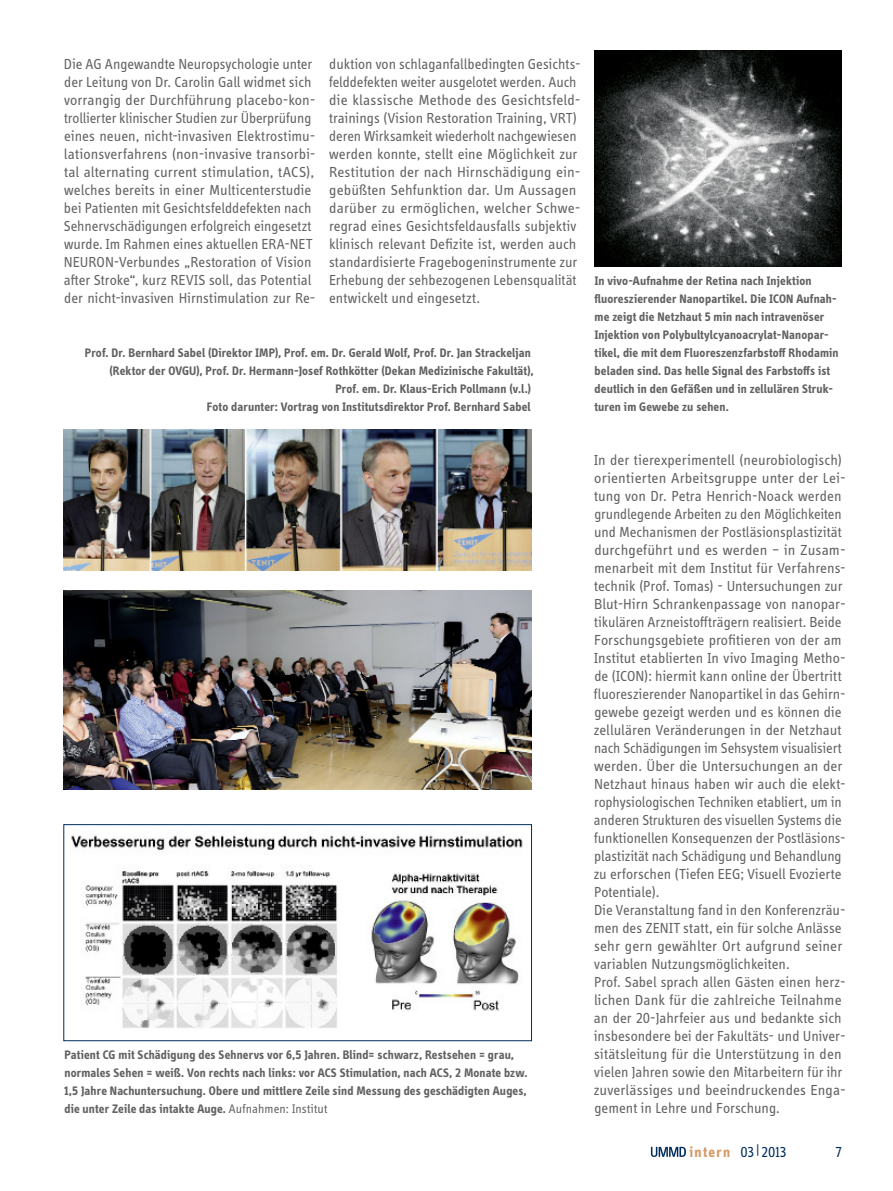
<style>
.page{position:relative;width:893px;height:1191px;background:#fff}
.page>*{position:absolute;margin:0;border:0;box-sizing:border-box;transform-origin:0 0}
.t1{font:15px/18px "Info Display OT";color:#626262}
.t2{font:15px "Info Display OT";color:#002d5c}
.t3{font:700 12.75px/18px "Info Display OT";letter-spacing:.015em;color:#626262}
.s1{font-weight:400}
.s2{font-weight:700;color:#d79862}
</style>
<div class="page">
<img style="left:64px;top:429px;width:467px;height:141px">
<img style="left:64px;top:590px;width:467px;height:199px">
<img style="left:71px;top:835px;width:452px;height:193px">
<div style="left:63px;top:824px;width:469px;height:217px;border:1px solid #002d5c"></div>
<img style="left:594px;top:51px;width:248px;height:216px">
<svg style="left:651px;top:1146px;width:35px;height:11px"></svg>
<p class="t1" style="left:64px;top:55px;width:253px">Die AG Angewandte Neuropsychologie unter der Leitung von Dr. Carolin Gall widmet sich vorrangig der Durchführung placebo-kon&shy;trollierter klinischer Studien zur Überprüfung eines neuen, nicht-invasiven Elektrostimu&shy;lationsverfahrens (non-invasive transorbi&shy;tal alternating current stimulation, tACS), welches bereits in einer Multicenterstudie bei Patienten mit Gesichtsfelddefekten nach Sehnervschädigungen erfolgreich eingesetzt wurde. Im Rahmen eines aktuellen ERA-NET NEURON-Verbundes „Restoration of Vision after Stroke“, kurz REVIS soll, das Potential der nicht-invasiven Hirnstimulation zur Re-</p>
<p class="t1" style="left:329px;top:55px;width:253px">duktion von schlaganfallbedingten Gesichts&shy;felddefekten weiter ausgelotet werden. Auch die klassische Methode des Gesichtsfeld&shy;trainings (Vision Restoration Training, VRT) deren Wirksamkeit wiederholt nachgewiesen werden konnte, stellt eine Möglichkeit zur Restitution der nach Hirnschädigung ein&shy;gebüßten Sehfunktion dar. Um Aussagen darüber zu ermöglichen, welcher Schwe&shy;regrad eines Gesichtsfeldausfalls subjektiv klinisch relevant Defizite ist, werden auch standardisierte Fragebogeninstrumente zur Erhebung der sehbezogenen Lebensqualität entwickelt und eingesetzt.</p>
<p class="t3" style="left:85px;top:344px;width:450px;text-align:right">Prof. Dr. Bernhard Sabel (Direktor IMP), Prof. em. Dr. Gerald Wolf, Prof. Dr. Jan Strackeljan (Rektor der OVGU), Prof. Dr. Hermann-Josef Rothkötter (Dekan Medizinische Fakultät), Prof. em. Dr. Klaus-Erich Pollmann (v.l.)<br>Foto darunter: Vortrag von Institutsdirektor Prof. Bernhard Sabel</p>
<p class="t3" style="left:594px;top:272px;width:246px">In vivo-Aufnahme der Retina nach Injektion fluoreszierender Nanopartikel. Die ICON Aufnah&shy;me zeigt die Netzhaut 5 min nach intravenöser Injektion von Polybultylcyanoacrylat-Nanopar&shy;tikel, die mit dem Fluoreszenzfarbstoff Rhodamin beladen sind. Das helle Signal des Farbstoffs ist deutlich in den Gefäßen und in zellulären Struk&shy;turen im Gewebe zu sehen.</p>
<p class="t3" style="left:64px;top:1046px;width:465px">Patient CG mit Schädigung des Sehnervs vor 6,5 Jahren. Blind= schwarz, Restsehen = grau, normales Sehen = weiß. Von rechts nach links: vor ACS Stimulation, nach ACS, 2 Monate bzw.<br>1,5 Jahre Nachuntersuchung. Obere und mittlere Zeile sind Messung des geschädigten Auges, die unter Zeile das intakte Auge. <span class="s1">Aufnahmen: Institut</span></p>
<p class="t1" style="left:594px;top:451px;width:253px">In der tierexperimentell (neurobiologisch) orientierten Arbeitsgruppe unter der Lei&shy;tung von Dr. Petra Henrich-Noack werden grundlegende Arbeiten zu den Möglichkeiten und Mechanismen der Postläsionsplastizität durchgeführt und es werden – in Zusam&shy;menarbeit mit dem Institut für Verfahrens&shy;technik (Prof. Tomas) - Untersuchungen zur Blut-Hirn Schrankenpassage von nanopar&shy;tikulären Arzneistoffträgern realisiert. Beide Forschungsgebiete profitieren von der am Institut etablierten In vivo Imaging Metho&shy;de (ICON): hiermit kann online der Übertritt fluoreszierender Nanopartikel in das Gehirn&shy;gewebe gezeigt werden und es können die zellulären Veränderungen in der Netzhaut nach Schädigungen im Sehsystem visualisiert werden. Über die Untersuchungen an der Netzhaut hinaus haben wir auch die elekt&shy;rophysiologischen Techniken etabliert, um in anderen Strukturen des visuellen Systems die funktionellen Konsequenzen der Postläsions&shy;plastizität nach Schädigung und Behandlung zu erforschen (Tiefen EEG; Visuell Evozierte Potentiale).<br>Die Veranstaltung fand in den Konferenzräu&shy;men des ZENIT statt, ein für solche Anlässe sehr gern gewählter Ort aufgrund seiner variablen Nutzungsmöglichkeiten.<br>Prof. Sabel sprach allen Gästen einen herz&shy;lichen Dank für die zahlreiche Teilnahme an der 20-Jahrfeier aus und bedankte sich insbesondere bei der Fakultäts- und Univer&shy;sitätsleitung für die Unterstützung in den vielen Jahren sowie den Mitarbeitern für ihr zuverlässiges und beeindruckendes Enga&shy;gement in Lehre und Forschung.</p>
<p class="t2" style="left:689px;top:1143px;width:99px"><span class="s2">intern</span> 03|2013</p>
<p class="t2" style="left:835px;top:1143px;width:8px">7</p>
</div>
